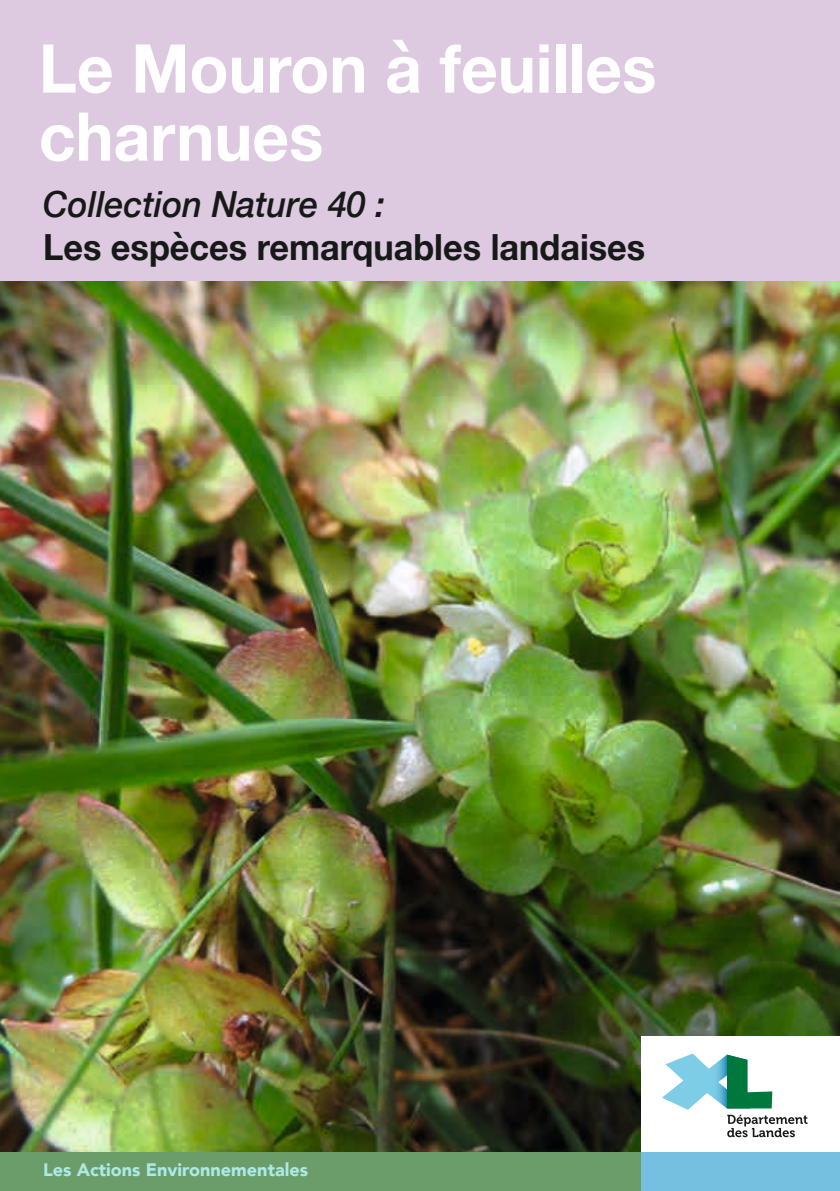
<style>
.page{position:relative;width:840px;height:1191px;background:#fff}
.page>*{position:absolute;margin:0;border:0;box-sizing:border-box;transform-origin:0 0}
.t1{font:700 67.4px/68px "Helvetica Neue";color:#fff;scale:.95 1}
.t2{font:700 36px "Helvetica Neue";color:#171818;scale:.95 1}
.t3{font:italic 500 36px "Helvetica Neue";color:#171818;scale:.95 1}
.t4{font:900 18px "Avenir";color:#aee9e8}
</style>
<div class="page">
<div style="left:0;top:0;width:839px;height:357px;background:#ddcae0"></div>
<img style="left:0;top:281px;width:839px;height:871px">
<div style="left:0;top:1152px;width:655px;height:39px;background:#6a9d69"></div>
<div style="left:641px;top:1035px;width:198px;height:120px;background:#fff"></div>
<svg style="left:662px;top:1053px;width:145px;height:84px"></svg>
<div style="left:641px;top:1152px;width:198px;height:39px;background:#75bfe0"></div>
<h1 class="t1" style="left:39px;top:36px;width:651px">Le Mouron à feuilles charnues</h1>
<p class="t3" style="left:43px;top:173px;width:361px">Collection Nature 40 :</p>
<p class="t2" style="left:43px;top:219px;width:635px">Les espèces remarquables landaises</p>
<p class="t4" style="left:43px;top:1154px;width:266px">Les Actions Environnementales</p>
</div>
